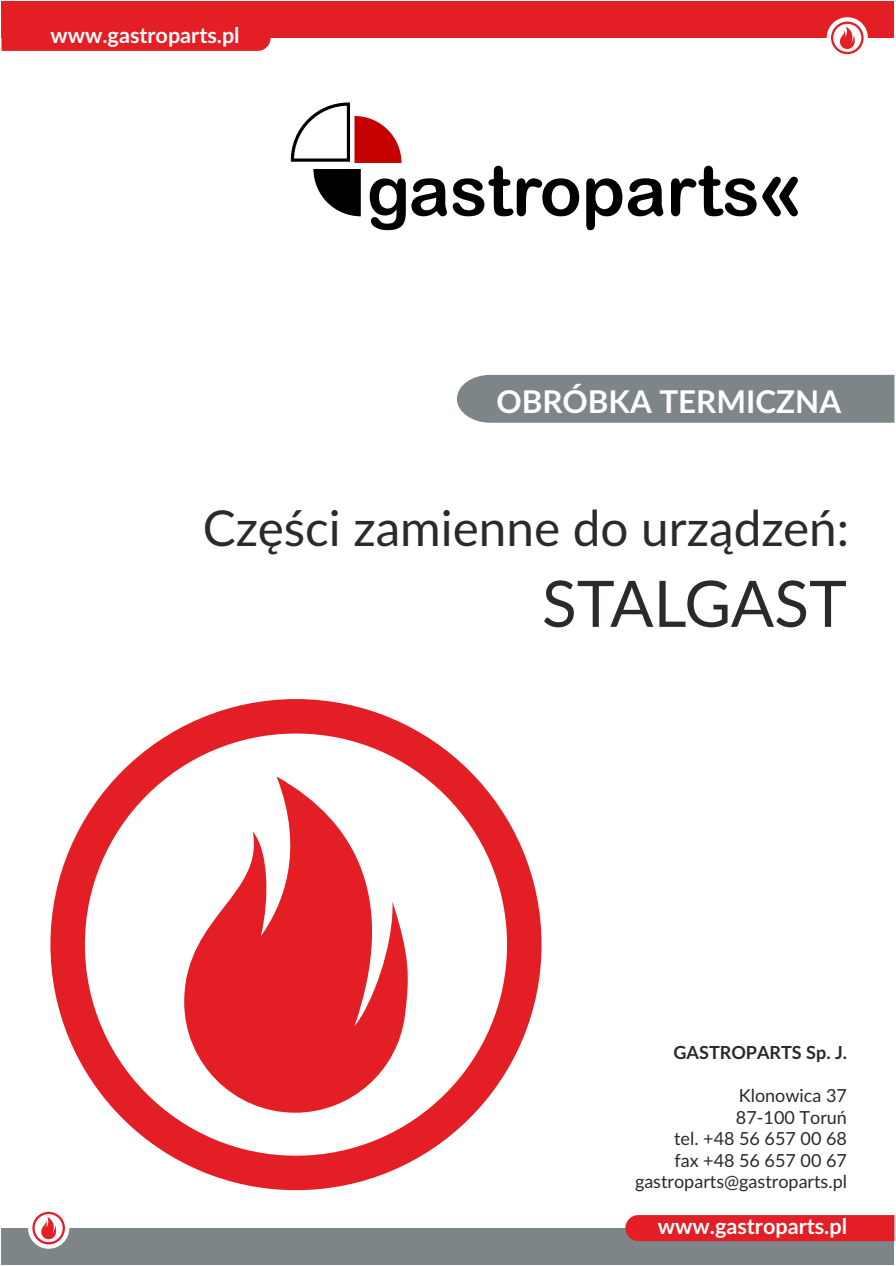
<style>
.page{position:relative;width:896px;height:1266px;background:#fff}
.page>*{position:absolute;margin:0;border:0;box-sizing:border-box;transform-origin:0 0}
.t1{font:69.9px "Arial Rounded MT Bold";color:#000}
.t2{font:64.05px "Lato";color:#2b2a29}
.t3{font:49.35px "Lato";color:#2b2a29}
.t4{font:700 31.35px "Lato";color:#fefefe}
.t5{font:700 21.6px "Lato";color:#fefefe}
.t6{font:18px/21.6px "Lato";color:#2b2a29;text-align:right}
.t7{font:700 18px "Lato";color:#2b2a29}
</style>
<div class="page">
<svg style="left:50px;top:699px;width:491px;height:491px"></svg>
<svg style="left:184px;top:776px;width:226px;height:337px;fill:#e31e24"></svg>
<svg style="left:290px;top:102px;width:111px;height:61px"></svg>
<svg style="left:313px;top:169px;width:48px;height:47px"></svg>
<svg style="left:762px;top:176px;width:36px;height:40px"></svg>
<div style="left:457px;top:375px;width:437px;height:48px;background:#7e8588"></div>
<div style="left:2px;top:1228px;width:892px;height:36px;background:#7e8588"></div>
<div style="left:625px;top:1215px;width:269px;height:26px;background:#e31e24"></div>
<div style="left:28px;top:1207px;width:41px;height:42px;background:#fefefe;border-radius:50%"></div>
<svg style="left:32px;top:1212px;width:33px;height:32px"></svg>
<div style="left:2px;top:2px;width:892px;height:36px;background:#e31e24"></div>
<svg style="left:2px;top:38px;width:269px;height:13px;background:#e32127"></svg>
<div style="left:827px;top:17px;width:41px;height:42px;background:#fefefe;border-radius:50%"></div>
<svg style="left:831px;top:22px;width:33px;height:32px"></svg>
<p class="t5" style="left:50px;top:26px;width:191px">www.gastroparts.pl</p>
<h1 class="t1" style="left:367px;top:165px;width:394px">gastroparts</h1>
<h3 class="t4" style="left:496px;top:388px;width:346px">OBRÓBKA TERMICZNA</h3>
<h3 class="t3" style="left:203px;top:507px;width:648px">Części zamienne do urządzeń:</h3>
<h2 class="t2" style="left:542px;top:575px;width:306px">STALGAST</h2>
<p class="t7" style="left:674px;top:1044px;width:175px">GASTROPARTS Sp. J.</p>
<p class="t6" style="left:635px;top:1086px;width:214px">Klonowica 37<br>87-100 Toruń<br>tel. +48 56 657 00 68<br>fax +48 56 657 00 67 gastroparts@gastroparts.pl</p>
<p class="t5" style="left:658px;top:1217px;width:191px">www.gastroparts.pl</p>
</div>
